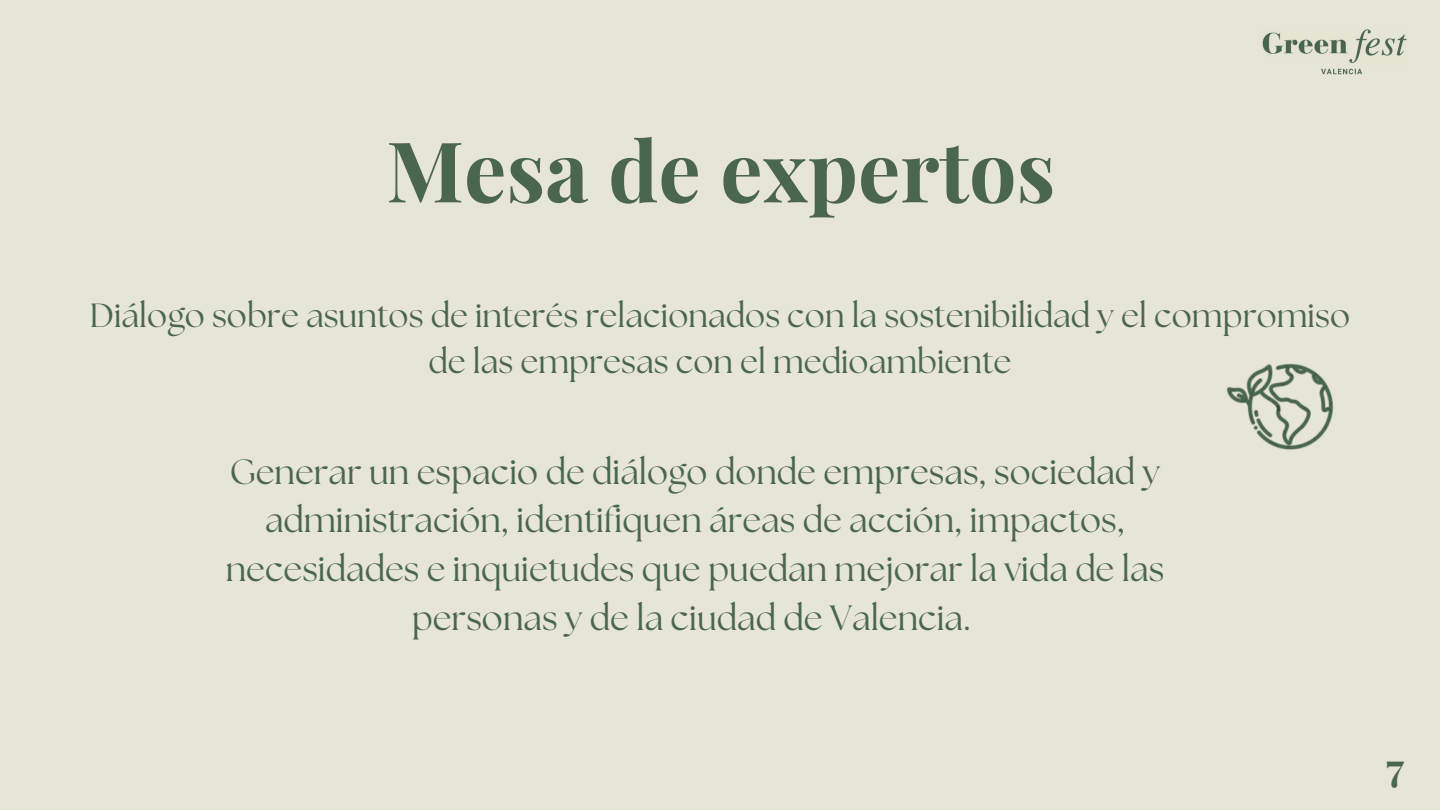
<style>
.page{position:relative;width:1440px;height:810px;background:#e7e5d5}
.page>*{position:absolute;margin:0;border:0;box-sizing:border-box;transform-origin:0 0}
.t1{font:700 84px "Playfair Display";color:#4a674e}
.t2{font:700 39.4px "Playfair Display";color:#4a674e}
.t3{font:35px/48.8px "The Seasons";color:#4a674e;text-align:center}
.t4{font:33.5px/46.4px "The Seasons";color:#4a674e;text-align:center}
</style>
<div class="page">
<img style="left:1227px;top:363px;width:107px;height:87px">
<img style="left:1262px;top:29px;width:145px;height:46px">
<p class="t1" style="left:386px;top:112px;width:671px">Mesa de expertos</p>
<p class="t4" style="left:90px;top:294px;width:1262px">Diálogo sobre asuntos de interés relacionados con la sostenibilidad y el compromiso de las empresas con el medioambiente</p>
<p class="t3" style="left:226px;top:449px;width:940px">Generar un espacio de diálogo donde empresas, sociedad y administración, identifiquen áreas de acción, impactos, necesidades e inquietudes que puedan mejorar la vida de las personas y de la ciudad de Valencia.</p>
<p class="t2" style="left:1386px;top:739px;width:19px">7</p>
</div>
